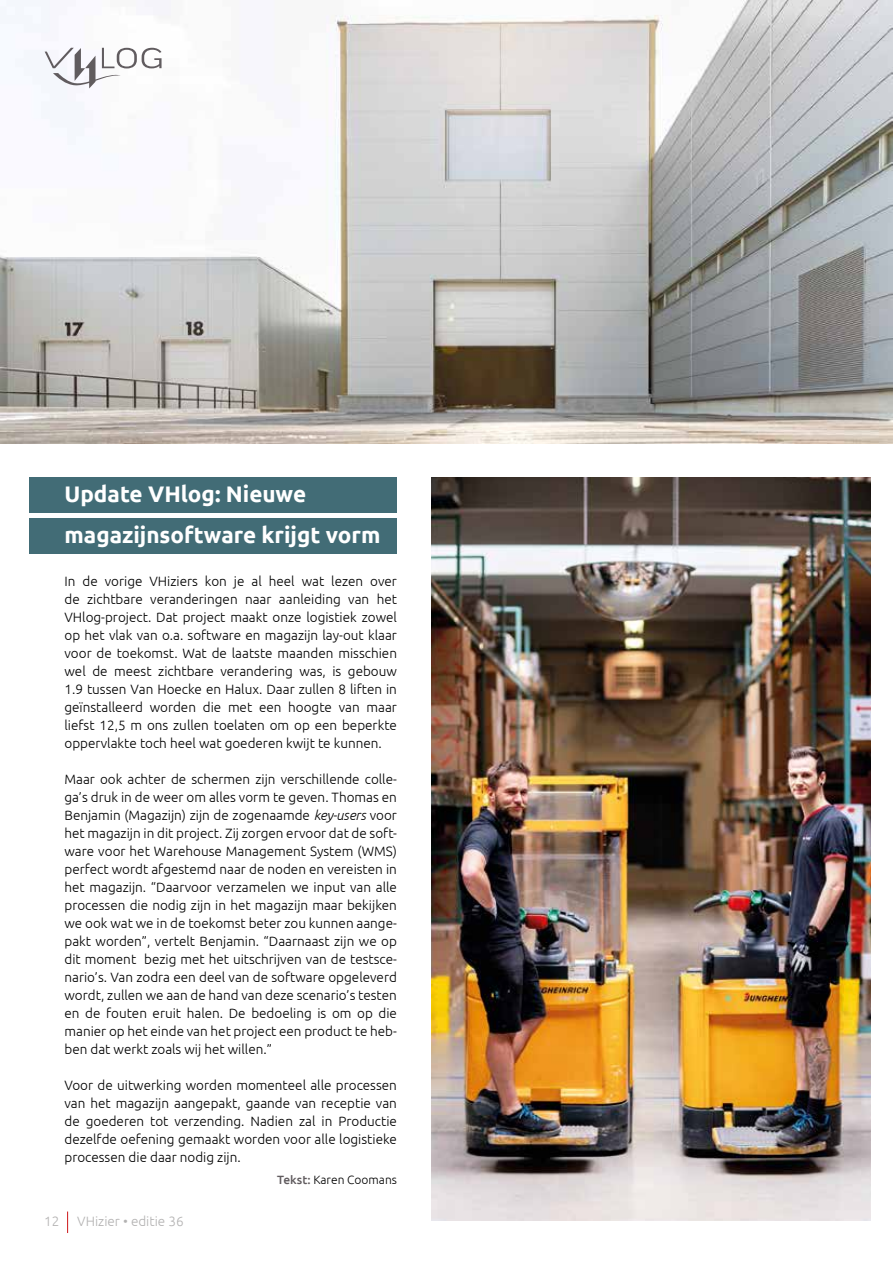
<style>
.page{position:relative;width:893px;height:1263px;background:#fff}
.page>*{position:absolute;margin:0;border:0;box-sizing:border-box;transform-origin:0 0}
.t1{font:700 22.5px/40.5px "Ubuntu";color:#fff}
.t2{font:300 13.5px/18px "Ubuntu";color:#000;text-align:justify}
.t3{font:300 13.5px "Ubuntu";color:#b3b2b2}
.t4{font:300 12px "Ubuntu";color:#000}
.s1{font-style:italic}
.s2{font-weight:500;color:#615c5f}
</style>
<div class="page">
<img style="left:0;top:0;width:893px;height:443px">
<img style="left:432px;top:477px;width:438px;height:743px">
<svg style="left:67px;top:1211px;width:1px;height:22px"></svg>
<svg style="left:45px;top:48px;width:117px;height:40px"></svg>
<div style="left:30px;top:477px;width:367px;height:36px;background:#426c76"></div>
<div style="left:30px;top:518px;width:367px;height:36px;background:#426c76"></div>
<h1 class="t1" style="left:64px;top:474px;width:317px">Update VHlog: Nieuwe magazijnsoftware krijgt vorm</h1>
<p class="t2" style="left:64px;top:572px;width:334px">In de vorige VHiziers kon je al heel wat lezen over de zichtbare veranderingen naar aanleiding van het VHlog-project. Dat project maakt onze logistiek zowel op het vlak van o.a. software en magazijn lay-out klaar voor de toekomst. Wat de laatste maanden misschien wel de meest zichtbare verandering was, is gebouw 1.9 tussen Van Hoecke en Halux. Daar zullen 8 liften in geïnstalleerd worden die met een hoogte van maar liefst 12,5 m ons zullen toelaten om op een beperkte oppervlakte toch heel wat goederen kwijt te kunnen.</p>
<p class="t2" style="left:64px;top:770px;width:334px">Maar ook achter de schermen zijn verschillende colle&shy;ga’s druk in de weer om alles vorm te geven. Thomas en Benjamin (Magazijn) zijn de zogenaamde <span class="s1">key-users</span> voor het magazijn in dit project. Zij zorgen ervoor dat de soft&shy;ware voor het Warehouse Management System (WMS) perfect wordt afgestemd naar de noden en vereisten in het magazijn. “Daarvoor verzamelen we input van alle processen die nodig zijn in het magazijn maar bekijken we ook wat we in de toekomst beter zou kunnen aange&shy;pakt worden”, vertelt Benjamin. “Daarnaast zijn we op dit moment bezig met het uitschrijven van de testsce&shy;nario’s. Van zodra een deel van de software opgeleverd wordt, zullen we aan de hand van deze scenario’s testen en de fouten eruit halen. De bedoeling is om op die manier op het einde van het project een product te heb&shy;ben dat werkt zoals wij het willen.”</p>
<p class="t2" style="left:64px;top:1076px;width:334px">Voor de uitwerking worden momenteel alle processen van het magazijn aangepakt, gaande van receptie van de goederen tot verzending. Nadien zal in Productie dezelfde oefening gemaakt worden voor alle logistieke processen die daar nodig zijn.</p>
<p class="t4" style="left:277px;top:1172px;width:121px"><span class="s2">Tekst:</span> Karen Coomans</p>
<p class="t3" style="left:44px;top:1213px;width:17px">12</p>
<p class="t3" style="left:77px;top:1213px;width:108px">VHizier • editie 36</p>
</div>
